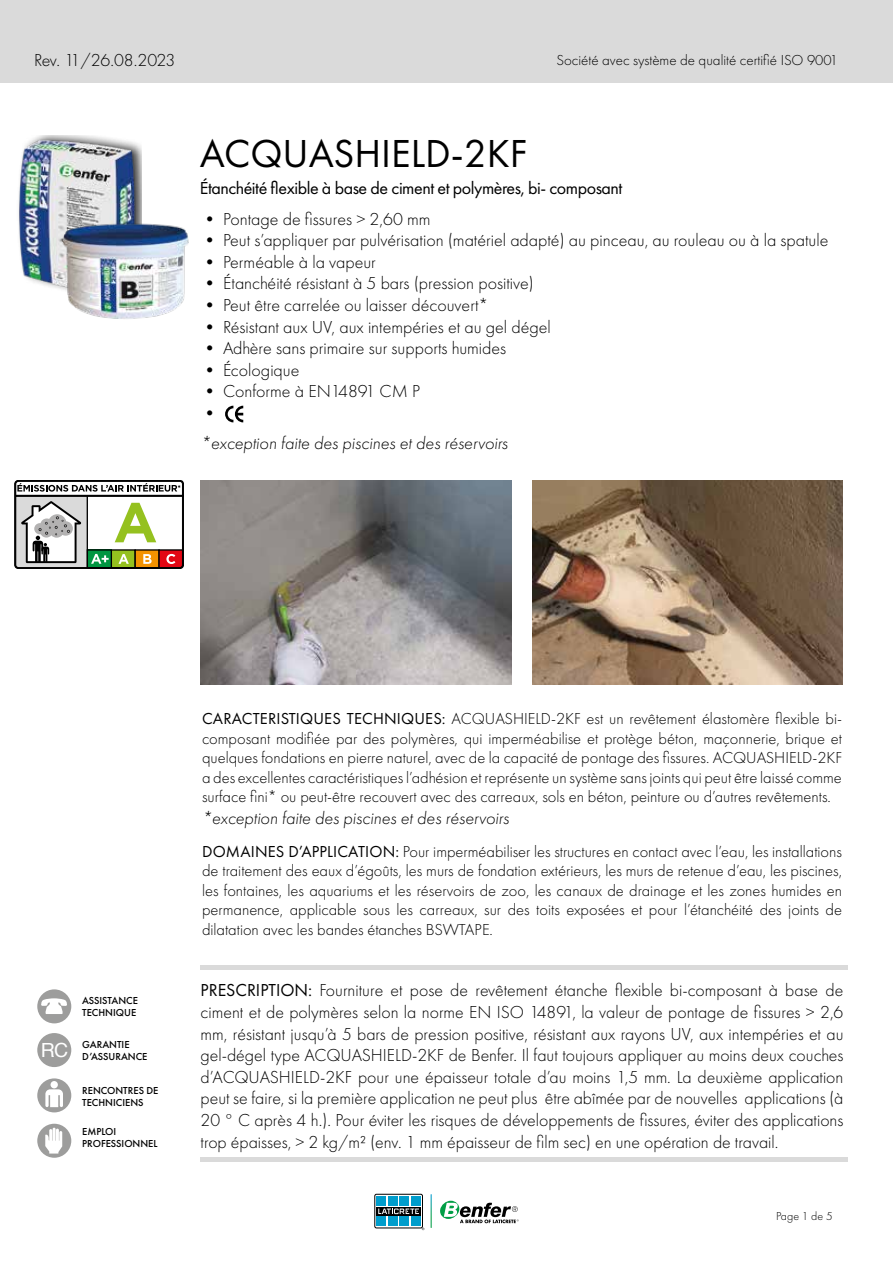
<style>
.page{position:relative;width:893px;height:1263px;background:#fff}
.page>*{position:absolute;margin:0;border:0;box-sizing:border-box;transform-origin:0 0}
.t1{font:40.5px "Futura PT";color:#000}
.t2{font:300 18px/21.6px "Futura PT";color:#000;text-align:justify}
.t3{font:italic 300 18px "Futura PT";color:#000}
.t4{font:18px "Futura PT";letter-spacing:-.025em;color:#000}
.t5{font:300 18px "Futura PT";letter-spacing:-.03em;color:#000}
.t6{font:300 16.5px/19.5px "Futura PT";color:#000;text-align:justify}
.t7{font:300 15px "Futura PT";color:#000}
.t8{font:300 12px "Futura PT";color:#000}
.t9{font:500 10.5px/12px "Futura PT";color:#000}
.s1{font-weight:400}
</style>
<div class="page">
<div style="left:0;top:0;width:893px;height:83px;background:#dadada"></div>
<svg style="left:440px;top:1201px;width:79px;height:22px"></svg>
<img style="left:431px;top:1194px;width:1px;height:34px">
<svg style="left:375px;top:1194px;width:47px;height:34px"></svg>
<div style="left:375px;top:1194px;width:48px;height:34px;border:1px solid #000;border-radius:2px"></div>
<div style="left:377px;top:1216px;width:9px;height:10px;background:#009dcc"></div>
<div style="left:388px;top:1216px;width:10px;height:10px;background:#009dcc"></div>
<div style="left:400px;top:1216px;width:9px;height:10px;background:#009dcc"></div>
<div style="left:411px;top:1216px;width:10px;height:10px;background:#009dcc"></div>
<div style="left:377px;top:1207px;width:44px;height:8px;background:#000"></div>
<svg style="left:378px;top:1208px;width:41px;height:6px"></svg>
<div style="left:377px;top:1196px;width:9px;height:10px;background:#009dcc"></div>
<div style="left:388px;top:1196px;width:10px;height:10px;background:#009dcc"></div>
<div style="left:400px;top:1196px;width:9px;height:10px;background:#009dcc"></div>
<div style="left:411px;top:1196px;width:10px;height:10px;background:#009dcc"></div>
<hr style="left:200px;top:1158px;width:648px;height:4px;background:#dadada">
<div style="left:37px;top:989px;width:34px;height:34px;background:#9d9d9c;border-radius:50%"></div>
<svg style="left:41px;top:998px;width:26px;height:16px"></svg>
<div style="left:37px;top:1078px;width:34px;height:34px;background:#9d9d9c;border-radius:50%"></div>
<div style="left:51px;top:1081px;width:7px;height:7px;background:#fff;border-radius:50%"></div>
<svg style="left:45px;top:1089px;width:18px;height:18px"></svg>
<div style="left:37px;top:1124px;width:34px;height:34px;background:#9d9d9c;border-radius:50%"></div>
<svg style="left:45px;top:1128px;width:17px;height:25px"></svg>
<div style="left:37px;top:1033px;width:34px;height:34px;background:#9d9d9c;border-radius:50%"></div>
<svg style="left:225px;top:406px;width:18px;height:16px"></svg>
<img style="left:18px;top:136px;width:124px;height:147px">
<img style="left:39px;top:155px;width:150px;height:164px">
<svg style="left:15px;top:480px;width:169px;height:89px"></svg>
<img style="left:201px;top:480px;width:310px;height:204px">
<img style="left:532px;top:480px;width:311px;height:204px">
<div style="left:200px;top:965px;width:648px;height:5px;background:#dadada"></div>
<p class="t5" style="left:34px;top:50px;width:143px">Rev. 11/26.08.2023</p>
<p class="t7" style="left:556px;top:51px;width:283px">Société avec système de qualité certifié ISO 9001</p>
<h1 class="t1" style="left:200px;top:129px;width:329px">ACQUASHIELD-2KF</h1>
<p class="t4" style="left:200px;top:177px;width:424px">Étanchéité flexible à base de ciment et polymères, bi- composant</p>
<p class="t2" style="left:201px;top:208px;width:231px">• Pontage de fissures &gt; 2,60 mm</p>
<p class="t2" style="left:201px;top:230px;width:629px">• Peut s’appliquer par pulvérisation (matériel adapté) au pinceau, au rouleau ou à la spatule</p>
<p class="t2" style="left:201px;top:251px;width:176px">• Perméable à la vapeur</p>
<p class="t2" style="left:201px;top:273px;width:334px">• Étanchéité résistant à 5 bars (pression positive)</p>
<p class="t2" style="left:201px;top:294px;width:289px">• Peut être carrelée ou laisser découvert*</p>
<p class="t2" style="left:201px;top:316px;width:351px">• Résistant aux UV, aux intempéries et au gel dégel</p>
<p class="t2" style="left:201px;top:338px;width:307px">• Adhère sans primaire sur supports humides</p>
<p class="t2" style="left:201px;top:359px;width:100px">• Écologique</p>
<p class="t2" style="left:201px;top:381px;width:221px">• Conforme à EN14891 CM P •</p>
<p class="t3" style="left:201px;top:433px;width:308px">*exception faite des piscines et des réservoirs</p>
<p class="t9" style="left:82px;top:995px;width:57px">ASSISTANCE<br>TECHNIQUE</p>
<p class="t9" style="left:41px;top:1039px;width:108px;text-indent:41px">GARANTIE<br><sup>RC</sup> D’ASSURANCE</p>
<p class="t9" style="left:82px;top:1084px;width:78px">RENCONTRES DE<br>TECHNICIENS</p>
<p class="t9" style="left:82px;top:1125px;width:77px">EMPLOI<br>PROFESSIONNEL</p>
<p class="t6" style="left:202px;top:709px;width:641px"><span class="s1">CARACTERISTIQUES TECHNIQUES:</span> ACQUASHIELD-2KF est un revêtement élastomère flexible bi&shy;composant modifiée par des polymères, qui imperméabilise et protège béton, maçonnerie, brique et quelques fondations en pierre naturel, avec de la capacité de pontage des fissures. ACQUASHIELD-2KF a des excellentes caractéristiques l’adhésion et représente un système sans joints qui peut être laissé comme surface fini* ou peut-être recouvert avec des carreaux, sols en béton, peinture ou d’autres revêtements.</p>
<p class="t3" style="left:202px;top:808px;width:308px">*exception faite des piscines et des réservoirs</p>
<p class="t6" style="left:202px;top:842px;width:642px"><span class="s1">DOMAINES D’APPLICATION:</span> Pour imperméabiliser les structures en contact avec l’eau, les installations de traitement des eaux d’égoûts, les murs de fondation extérieurs, les murs de retenue d’eau, les piscines, les fontaines, les aquariums et les réservoirs de zoo, les canaux de drainage et les zones humides en permanence, applicable sous les carreaux, sur des toits exposées et pour l’étanchéité des joints de dilatation avec les bandes étanches BSWTAPE.</p>
<p class="t2" style="left:201px;top:980px;width:644px"><span class="s1">PRESCRIPTION:</span> Fourniture et pose de revêtement étanche flexible bi-composant à base de ciment et de polymères selon la norme EN ISO 14891, la valeur de pontage de fissures &gt; 2,6 mm, résistant jusqu’à 5 bars de pression positive, résistant aux rayons UV, aux intempéries et au gel-dégel type ACQUASHIELD-2KF de Benfer. Il faut toujours appliquer au moins deux couches d’ACQUASHIELD-2KF pour une épaisseur totale d’au moins 1,5 mm. La deuxième application peut se faire, si la première application ne peut plus être abîmée par de nouvelles applications (à 20 ° C après 4 h.). Pour éviter les risques de développements de fissures, éviter des applications trop épaisses, &gt; 2 kg/m² (env. 1 mm épaisseur de film sec) en une opération de travail.</p>
<p class="t8" style="left:776px;top:1209px;width:58px">Page 1 de 5</p>
</div>
